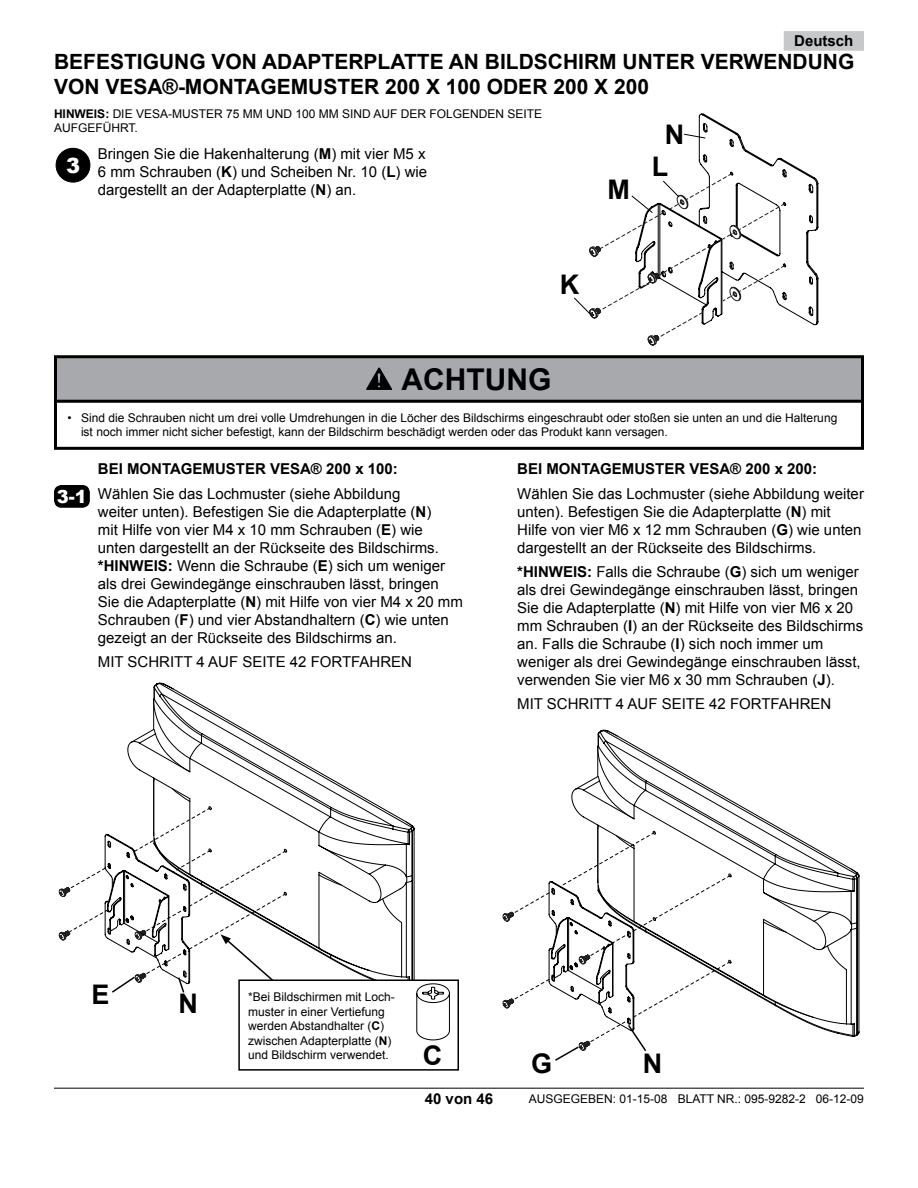
<style>
.page{position:relative;width:918px;height:1188px;background:#fff}
.page>*{position:absolute;margin:0;border:0;box-sizing:border-box;transform-origin:0 0}
.t1{font:700 30px "Arial";color:#000}
.t2{font:700 27px "Arial";color:#000}
.t3{font:700 21px "Arial";color:#000}
.t4{font:900 21px "Arial";color:#fff}
.t5{font:900 18px "Arial";color:#fff}
.t6{font:15px/18px "Arial";color:#000}
.t7{font:700 15px "Arial";color:#000}
.t8{font:12px/14.4px "Arial";color:#000}
.t9{font:700 12px "Arial";color:#000}
.s1{font-weight:700}
</style>
<div class="page">
<hr style="left:54px;top:1088px;width:810px;height:1px;background:#000">
<div style="left:784px;top:31px;width:80px;height:20px;background:#c6c8ca;border:3px solid #c6c8ca"></div>
<svg style="left:231px;top:721px;width:184px;height:259px"></svg>
<svg style="left:127px;top:682px;width:104px;height:125px"></svg>
<svg style="left:569px;top:729px;width:291px;height:152px"></svg>
<svg style="left:648px;top:881px;width:212px;height:151px"></svg>
<svg style="left:503px;top:881px;width:145px;height:180px"></svg>
<div style="left:56px;top:148px;width:34px;height:34px;background:#000;border-radius:50%"></div>
<div style="left:56px;top:148px;width:34px;height:34px;border:1px solid #000;border-radius:50%"></div>
<div style="left:55px;top:486px;width:34px;height:21px;background:#000;border-radius:7px"></div>
<div style="left:54px;top:485px;width:36px;height:23px;border:2px solid #000;border-radius:7px"></div>
<div style="left:54px;top:399px;width:810px;height:51px;border:3px solid #000"></div>
<div style="left:56px;top:357px;width:806px;height:44px;background:#a7a9ac"></div>
<div style="left:54px;top:355px;width:810px;height:48px;border:3px solid #000"></div>
<svg style="left:367px;top:368px;width:25px;height:22px"></svg>
<svg style="left:574px;top:114px;width:244px;height:231px"></svg>
<svg style="left:58px;top:807px;width:261px;height:186px"></svg>
<div style="left:239px;top:980px;width:219px;height:90px;background:#fff"></div>
<div style="left:238px;top:980px;width:221px;height:91px;border:2px solid #000"></div>
<svg style="left:416px;top:983px;width:34px;height:57px"></svg>
<p class="t7" style="left:794px;top:31px;width:61px">DEUTSCH</p>
<h3 class="t3" style="left:54px;top:48px;width:71px">BEFESTIGUNG</h3>
<h3 class="t3" style="left:212px;top:48px;width:81px">VON ADAPT</h3>
<h3 class="t3" style="left:334px;top:48px;width:29px">ERPLATT</h3>
<h3 class="t3" style="left:430px;top:48px;width:85px">E AN BILDSCHIRM</h3>
<h3 class="t3" style="left:623px;top:48px;width:15px">UNT</h3>
<h3 class="t3" style="left:666px;top:48px;width:128px">ER VERWENDUNG</h3>
<h3 class="t3" style="left:54px;top:73px;width:180px">VON VESA®-MONTAG</h3>
<h3 class="t3" style="left:277px;top:73px;width:30px">EMUST</h3>
<h3 class="t3" style="left:350px;top:73px;width:300px">ER 200 X 100 ODER 200 X 200</h3>
<p class="t9" style="left:54px;top:106px;width:18px">HINW</p>
<p class="t8" style="left:86px;top:107px;width:105px"><span class="s1">EIS :</span> Die VESA-Muster</p>
<p class="t8" style="left:226px;top:107px;width:50px">75 mm und</p>
<p class="t8" style="left:295px;top:107px;width:55px">100 mm sind</p>
<p class="t8" style="left:373px;top:107px;width:9px">auf</p>
<p class="t8" style="left:401px;top:107px;width:10px">der</p>
<p class="t8" style="left:429px;top:107px;width:10px">folgenden</p>
<p class="t8" style="left:507px;top:107px;width:16px">Seite</p>
<p class="t8" style="left:54px;top:121px;width:10px">aufgeführt</p>
<p class="t8" style="left:134px;top:121px;width:5px">.</p>
<h3 class="t4" style="left:66px;top:150px;width:16px">3</h3>
<p class="t6" style="left:98px;top:145px;width:331px;text-align:justify">Bringen Sie die Hakenhalterung (<span class="s1">M</span>) mit vier M5 x 6 mm Schrauben (<span class="s1">K</span>) und Scheiben Nr. 10 (<span class="s1">L</span>) wie dargestellt an der Adapterplatte (<span class="s1">N</span>) an.</p>
<h2 class="t2" style="left:608px;top:172px;width:24px">M</h2>
<h2 class="t2" style="left:665px;top:116px;width:21px">N</h2>
<h2 class="t2" style="left:652px;top:148px;width:18px">L</h2>
<h2 class="t2" style="left:560px;top:267px;width:21px">K</h2>
<h1 class="t1" style="left:401px;top:360px;width:151px">ACHTUNG</h1>
<p class="t8" style="left:81px;top:410px;width:758px;text-indent:-14px">• Sind die Schrauben nicht um drei volle Umdrehungen in die Löcher des Bildschirms eingeschraubt oder stoßen sie unten an und die Halterung ist noch immer nicht sicher befestigt, kann der Bildschirm beschädigt werden oder das Produkt kann versagen.</p>
<p class="t5" style="left:57px;top:483px;width:32px">3-1</p>
<p class="t7" style="left:98px;top:459px;width:301px">BEI MONTAGEMUSTER VESA® 200 X 100:</p>
<p class="t6" style="left:98px;top:484px;width:342px">Wählen Sie das Lochmuster (siehe Abbildung weiter unten). Befestigen Sie die Adapterplatte (<span class="s1">N</span>) mit Hilfe von vier M4 x 10 mm Schrauben (<span class="s1">E</span>) wie unten dargestellt an der Rückseite des Bildschirms.</p>
<p class="t7" style="left:98px;top:555px;width:28px">*HINW</p>
<p class="t6" style="left:98px;top:556px;width:367px;text-indent:46px"><span class="s1">EIS :</span> Wenn die Schraube (<span class="s1">E</span>) sich um weniger als drei Gewindegänge einschrauben lässt, bringen Sie die Adapterplatte (<span class="s1">N</span>) mit Hilfe von vier M4 x 20 mm Schrauben (<span class="s1">F</span>) und vier Abstandhaltern (<span class="s1">C</span>) wie unten gezeigt an der Rückseite des Bildschirms an.</p>
<p class="t6" style="left:98px;top:653px;width:50px">Mit Schritt</p>
<p class="t6" style="left:196px;top:653px;width:23px">4 auf</p>
<p class="t6" style="left:242px;top:653px;width:19px">Seite</p>
<p class="t6" style="left:290px;top:653px;width:32px">42 fortfahren</p>
<p class="t7" style="left:517px;top:459px;width:301px">BEI MONTAGEMUSTER VESA® 200 X 200:</p>
<p class="t6" style="left:517px;top:484px;width:348px">Wählen Sie das Lochmuster (siehe Abbildung weiter unten). Befestigen Sie die Adapterplatte (<span class="s1">N</span>) mit Hilfe von vier M6 x 12 mm Schrauben (<span class="s1">G</span>) wie unten dargestellt an der Rückseite des Bildschirms.</p>
<p class="t7" style="left:517px;top:562px;width:28px">*HINW</p>
<p class="t6" style="left:517px;top:563px;width:347px;text-indent:46px"><span class="s1">EIS :</span> Falls die Schraube (<span class="s1">G</span>) sich um weniger als drei Gewindegänge einschrauben lässt, bringen Sie die Adapterplatte (<span class="s1">N</span>) mit Hilfe von vier M6 x 20 mm Schrauben (<span class="s1">I</span>) an der Rückseite des Bildschirms an. Falls die Schraube (<span class="s1">I</span>) sich noch immer um weniger als drei Gewindegänge einschrauben lässt, verwenden Sie vier M6 x 30 mm Schrauben (<span class="s1">J</span>).</p>
<p class="t6" style="left:517px;top:695px;width:50px">Mit Schritt</p>
<p class="t6" style="left:616px;top:695px;width:23px">4 auf</p>
<p class="t6" style="left:662px;top:695px;width:19px">Seite</p>
<p class="t6" style="left:709px;top:695px;width:32px">42 fortfahren</p>
<h2 class="t2" style="left:91px;top:977px;width:16px">E</h2>
<h2 class="t2" style="left:178px;top:986px;width:21px">N</h2>
<p class="t8" style="left:248px;top:990px;width:148px">*Bei Bildschirmen mit Loch&shy;muster in einer Vertiefung werden Abstandhalter (<span class="s1">C</span>) zwischen Adapterplatte (<span class="s1">N</span>) und Bildschirm verwendet.</p>
<h2 class="t2" style="left:423px;top:1038px;width:21px">C</h2>
<h2 class="t2" style="left:531px;top:1046px;width:23px">G</h2>
<h2 class="t2" style="left:643px;top:1045px;width:21px">N</h2>
<p class="t7" style="left:425px;top:1089px;width:70px">40 VON 46</p>
<p class="t8" style="left:529px;top:1091px;width:337px">AUSGEGEBEN: 01-15-08 BLATT NR.: 095-9282-2 06-12-09</p>
</div>
